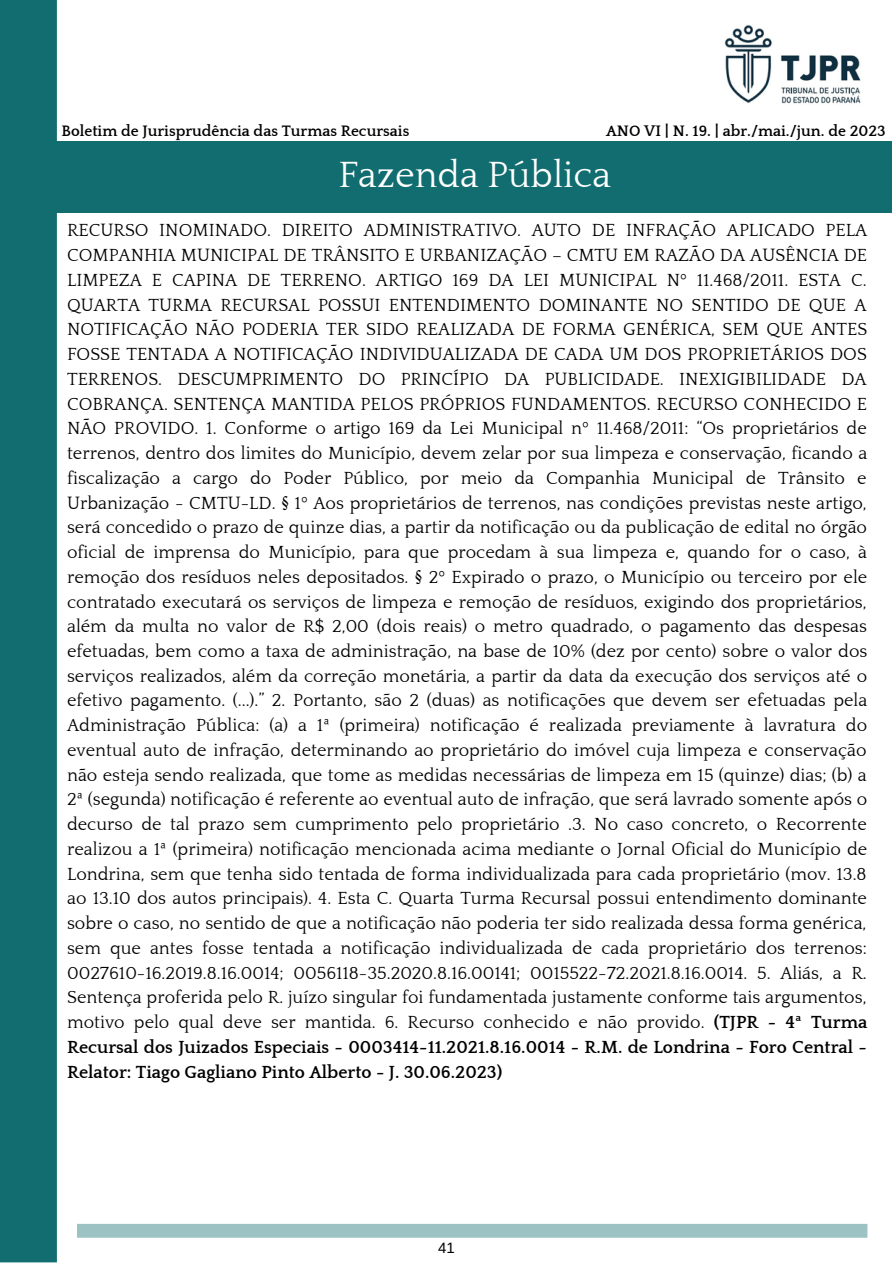
<style>
.page{position:relative;width:893px;height:1264px;background:#fff}
.page>*{position:absolute;margin:0;border:0;box-sizing:border-box;transform-origin:0 0}
.t1{font:37.5px "Quattrocento";color:#fff}
.t2{font:18px/24.8px "Quattrocento";color:#000;text-align:justify}
.t3{font:700 15.6px "Quattrocento";color:#000}
.t4{font:15px "Arimo";color:#000}
.s1{font-weight:700}
</style>
<div class="page">
<div style="left:0;top:0;width:57px;height:1262px;background:#116d70"></div>
<img style="left:724px;top:25px;width:137px;height:79px">
<div style="left:43px;top:141px;width:848px;height:71px;background:#116d70"></div>
<svg style="left:77px;top:1223px;width:790px;height:14px;background:#a2c5c6"></svg>
<p class="t3" style="left:606px;top:123px;width:281px">ANO VI | N. 19. | abr./mai./jun. de 2023</p>
<p class="t3" style="left:62px;top:123px;width:349px">Boletim de Jurisprudência das Turmas Recursais</p>
<p class="t1" style="left:338px;top:156px;width:274px">Fazenda Pública</p>
<p class="t2" style="left:67px;top:219px;width:801px">RECURSO INOMINADO. DIREITO ADMINISTRATIVO. AUTO DE INFRAÇÃO APLICADO PELA COMPANHIA MUNICIPAL DE TRÂNSITO E URBANIZAÇÃO – CMTU EM RAZÃO DA AUSÊNCIA DE LIMPEZA E CAPINA DE TERRENO. ARTIGO 169 DA LEI MUNICIPAL Nº 11.468/2011. ESTA C.<br>QUARTA TURMA RECURSAL POSSUI ENTENDIMENTO DOMINANTE NO SENTIDO DE QUE A NOTIFICAÇÃO NÃO PODERIA TER SIDO REALIZADA DE FORMA GENÉRICA, SEM QUE ANTES FOSSE TENTADA A NOTIFICAÇÃO INDIVIDUALIZADA DE CADA UM DOS PROPRIETÁRIOS DOS TERRENOS. DESCUMPRIMENTO DO PRINCÍPIO DA PUBLICIDADE. INEXIGIBILIDADE DA COBRANÇA. SENTENÇA MANTIDA PELOS PRÓPRIOS FUNDAMENTOS. RECURSO CONHECIDO E NÃO PROVIDO. 1. Conforme o artigo 169 da Lei Municipal nº 11.468/2011: “Os proprietários de terrenos, dentro dos limites do Município, devem zelar por sua limpeza e conservação, ficando a fiscalização a cargo do Poder Público, por meio da Companhia Municipal de Trânsito e Urbanização - CMTU-LD. § 1º Aos proprietários de terrenos, nas condições previstas neste artigo, será concedido o prazo de quinze dias, a partir da notificação ou da publicação de edital no órgão oficial de imprensa do Município, para que procedam à sua limpeza e, quando for o caso, à remoção dos resíduos neles depositados. § 2º Expirado o prazo, o Município ou terceiro por ele contratado executará os serviços de limpeza e remoção de resíduos, exigindo dos proprietários, além da multa no valor de R$ 2,00 (dois reais) o metro quadrado, o pagamento das despesas efetuadas, bem como a taxa de administração, na base de 10% (dez por cento) sobre o valor dos serviços realizados, além da correção monetária, a partir da data da execução dos serviços até o efetivo pagamento. (...).” 2. Portanto, são 2 (duas) as notificações que devem ser efetuadas pela Administração Pública: (a) a 1ª (primeira) notificação é realizada previamente à lavratura do eventual auto de infração, determinando ao proprietário do imóvel cuja limpeza e conservação não esteja sendo realizada, que tome as medidas necessárias de limpeza em 15 (quinze) dias; (b) a 2ª (segunda) notificação é referente ao eventual auto de infração, que será lavrado somente após o decurso de tal prazo sem cumprimento pelo proprietário .3. No caso concreto, o Recorrente realizou a 1ª (primeira) notificação mencionada acima mediante o Jornal Oficial do Município de Londrina, sem que tenha sido tentada de forma individualizada para cada proprietário (mov. 13.8 ao 13.10 dos autos principais). 4. Esta C. Quarta Turma Recursal possui entendimento dominante sobre o caso, no sentido de que a notificação não poderia ter sido realizada dessa forma genérica, sem que antes fosse tentada a notificação individualizada de cada proprietário dos terrenos:<br>0027610-16.2019.8.16.0014; 0056118-35.2020.8.16.00141; 0015522-72.2021.8.16.0014. 5. Aliás, a R.<br>Sentença proferida pelo R. juízo singular foi fundamentada justamente conforme tais argumentos, motivo pelo qual deve ser mantida. 6. Recurso conhecido e não provido. <span class="s1">(TJPR - 4ª Turma Recursal dos Juizados Especiais - 0003414-11.2021.8.16.0014 - R.M. de Londrina - Foro Central - Relator: Tiago Gagliano Pinto Alberto - J. 30.06.2023)</span></p>
<p class="t4" style="left:438px;top:1239px;width:18px">41</p>
</div>
